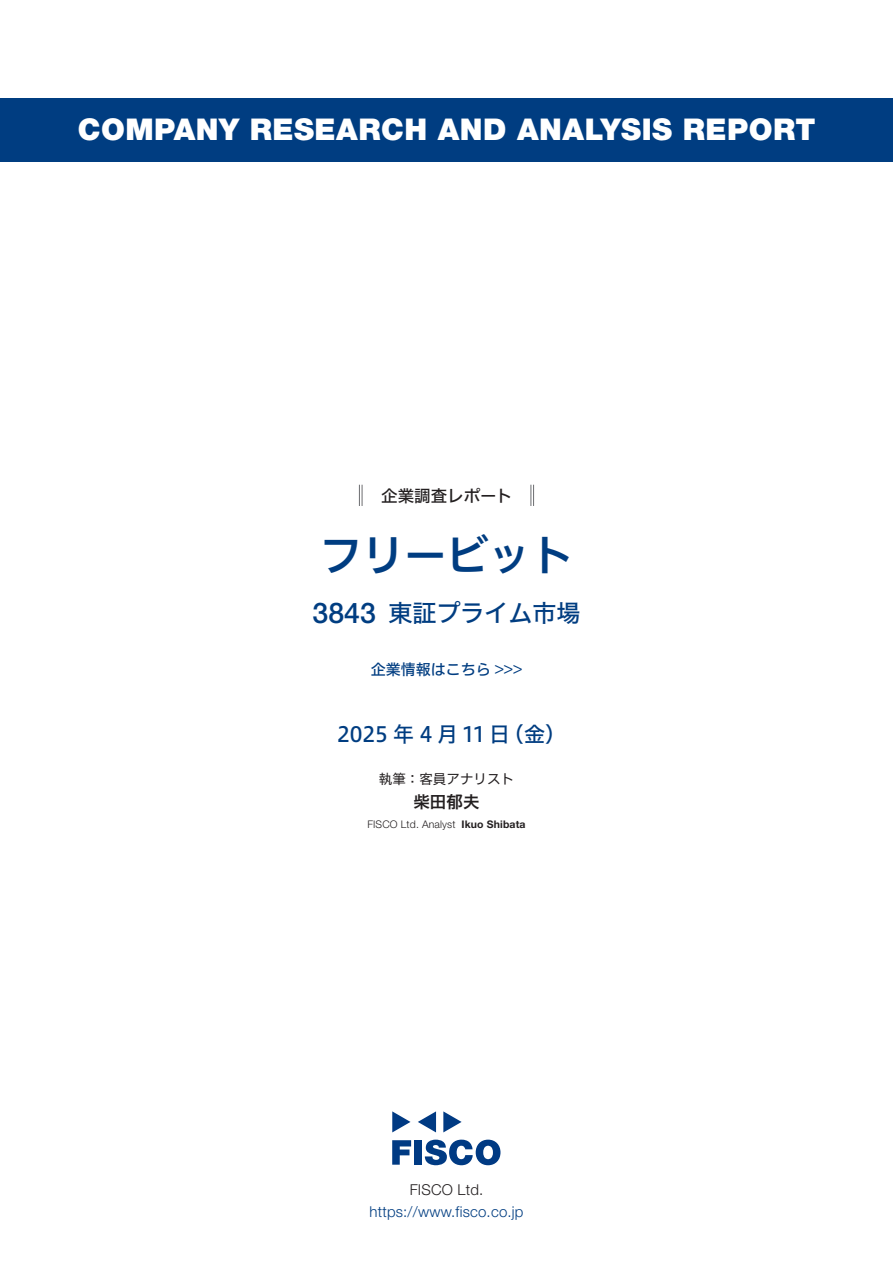
<style>
.page{position:relative;width:893px;height:1263px;background:#fff}
.page>*{position:absolute;margin:0;border:0;box-sizing:border-box;transform-origin:0 0}
.t1{font:42px "Hiragino UD Sans F Std N W6";color:#003d81}
.t2{font:900 30px "Helvetica Neue LT Std";letter-spacing:.015em;color:#fff}
.t3{font:500 28.5px "Helvetica Neue LT Std";color:#003d81}
.t4{font:24px "Hiragino UD Sans F Std N W5";color:#003d81}
.t5{font:21px "Hiragino UD Sans F Std N W5";letter-spacing:-.01em;color:#003d81}
.t6{font:16.5px "Hiragino UD Sans F Std N W5";color:#231f20}
.t7{font:16.5px "Hiragino UD Sans F Std N W6";color:#231f20}
.t8{font:300 15px "Helvetica Neue LT Std";letter-spacing:.015em;color:#003d81}
.t9{font:15px "Hiragino UD Sans F Std N W5";color:#003d81}
.t10{font:300 15px "Helvetica Neue LT Std";letter-spacing:.015em;color:#231f20}
.t11{font:13.5px "Hiragino UD Sans F Std N W4";color:#231f20}
.t12{font:300 10.5px "Helvetica Neue LT Std";letter-spacing:.015em;color:#231f20}
.t13{font:700 10.5px "Helvetica Neue LT Std";letter-spacing:.015em;color:#231f20}
</style>
<div class="page">
<svg style="left:392px;top:1140px;width:19px;height:25px"></svg>
<div style="left:414px;top:1140px;width:8px;height:25px;background:#003a83"></div>
<svg style="left:425px;top:1139px;width:75px;height:26px"></svg>
<svg style="left:392px;top:1111px;width:18px;height:21px"></svg>
<svg style="left:443px;top:1111px;width:19px;height:21px"></svg>
<svg style="left:418px;top:1111px;width:18px;height:21px"></svg>
<div style="left:0;top:98px;width:893px;height:64px;background:#003d81"></div>
<svg style="left:359px;top:485px;width:4px;height:21px"></svg>
<svg style="left:531px;top:485px;width:3px;height:21px"></svg>
<p class="t2" style="left:78px;top:112px;width:739px">COMPANY RESEARCH AND ANALYSIS REPORT</p>
<p class="t6" style="left:365px;top:483px;width:149px">　企業調査レポート</p>
<h1 class="t1" style="left:320px;top:523px;width:254px">フリービット</h1>
<p class="t3" style="left:313px;top:596px;width:65px">3843</p>
<p class="t4" style="left:388px;top:594px;width:193px">東証プライム市場</p>
<p class="t9" style="left:371px;top:658px;width:153px">企業情報はこちら &lt;&lt;&lt;</p>
<p class="t5" style="left:337px;top:718px;width:174px">2025 年 4 月 11 日</p>
<p class="t5" style="left:503px;top:718px;width:65px">（金(</p>
<p class="t11" style="left:379px;top:768px;width:137px">執筆：客員アナリスト</p>
<p class="t7" style="left:413px;top:789px;width:67px">柴田郁夫</p>
<p class="t13" style="left:461px;top:818px;width:66px">Ikuo Shibata</p>
<p class="t12" style="left:367px;top:818px;width:90px">FISCO Ltd. Analyst</p>
<p class="t10" style="left:410px;top:1180px;width:75px">FISCO Ltd.</p>
<p class="t8" style="left:369px;top:1202px;width:156px">https://www.fisco.co j p.</p>
</div>
